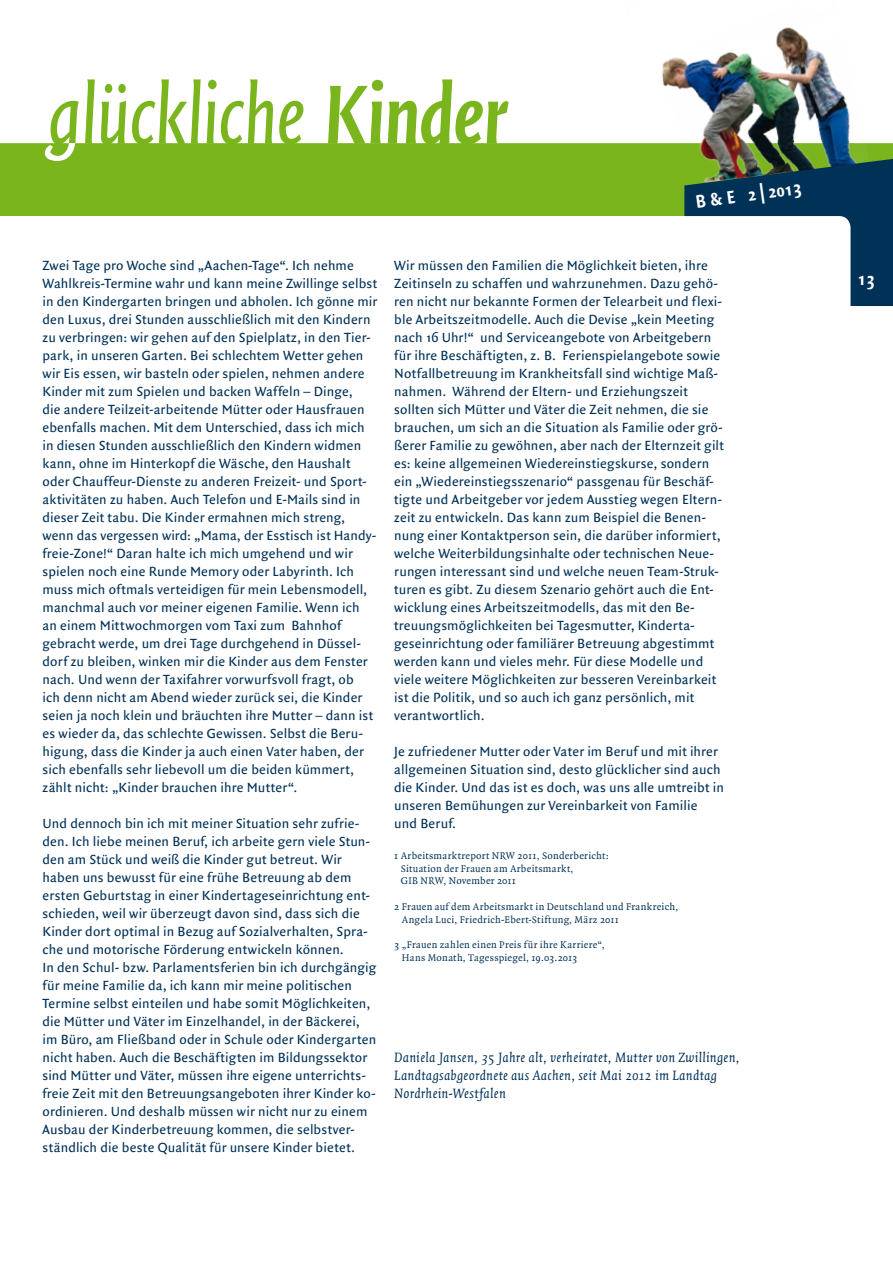
<style>
.page{position:relative;width:893px;height:1263px;background:#fff}
.page>*{position:absolute;margin:0;border:0;box-sizing:border-box;transform-origin:0 0}
.t1{font:italic 90px "Quadraat Sans Con";letter-spacing:-.015em;color:#7ab51d}
.t2{font:700 19.5px "Quadraat Sans Con";color:#fff}
.t3{font:italic 14.55px/18px "Quadraat";letter-spacing:.02em;color:#003157}
.t4{font:14.25px/18px "Quadraat Sans";letter-spacing:.01em;color:#003157}
.t5{font:10.5px/12.8px "Quadraat";letter-spacing:.025em;color:#003157}
.s1{font-weight:700}
</style>
<div class="page">
<div style="left:0;top:143px;width:893px;height:73px;background:#7ab51d"></div>
<img style="left:616px;top:27px;width:262px;height:184px">
<svg style="left:684px;top:158px;width:209px;height:148px"></svg>
<h1 class="t1" style="left:48px;top:64px;width:461px">glückliche <span class="s1">Kinder</span></h1>
<h2 class="t2" style="left:694px;top:191px;width:108px;rotate:-8deg">B &amp; E 2 | 2013</h2>
<p class="t4" style="left:43px;top:257px;width:336px">Zwei Tage pro Woche sind „Aachen-Tage“. Ich nehme Wahlkreis-Termine wahr und kann meine Zwillinge selbst in den Kindergarten bringen und abholen. Ich gönne mir den Luxus, drei Stunden ausschließlich mit den Kindern zu verbringen: wir gehen auf den Spielplatz, in den Tier&shy;park, in unseren Garten. Bei schlechtem Wetter gehen wir Eis essen, wir basteln oder spielen, nehmen andere Kinder mit zum Spielen und backen Waffeln – Dinge,<br>die andere Teilzeit-arbeitende Mütter oder Hausfrauen ebenfalls machen. Mit dem Unterschied, dass ich mich in diesen Stunden ausschließlich den Kindern widmen kann, ohne im Hinterkopf die Wäsche, den Haushalt oder Chauffeur-Dienste zu anderen Freizeit- und Sport&shy;aktivitäten zu haben. Auch Telefon und E-Mails sind in dieser Zeit tabu. Die Kinder ermahnen mich streng, wenn das vergessen wird: „Mama, der Esstisch ist Handy&shy;freie-Zone!“ Daran halte ich mich umgehend und wir spielen noch eine Runde Memory oder Labyrinth. Ich muss mich oftmals verteidigen für mein Lebensmodell, manchmal auch vor meiner eigenen Familie. Wenn ich an einem Mittwochmorgen vom Taxi zum Bahnhof gebracht werde, um drei Tage durchgehend in Düssel&shy;dorf zu bleiben, winken mir die Kinder aus dem Fenster nach. Und wenn der Taxifahrer vorwurfsvoll fragt, ob<br>ich denn nicht am Abend wieder zurück sei, die Kinder seien ja noch klein und bräuchten ihre Mutter – dann ist es wieder da, das schlechte Gewissen. Selbst die Beru&shy;higung, dass die Kinder ja auch einen Vater haben, der sich ebenfalls sehr liebevoll um die beiden kümmert, zählt nicht: „Kinder brauchen ihre Mutter“.</p>
<p class="t4" style="left:43px;top:815px;width:335px">Und dennoch bin ich mit meiner Situation sehr zufrie&shy;den. Ich liebe meinen Beruf, ich arbeite gern viele Stun&shy;den am Stück und weiß die Kinder gut betreut. Wir haben uns bewusst für eine frühe Betreuung ab dem ersten Geburtstag in einer Kindertageseinrichtung ent&shy;schieden, weil wir überzeugt davon sind, dass sich die Kinder dort optimal in Bezug auf Sozialverhalten, Spra&shy;che und motorische Förderung entwickeln können.<br>In den Schul- bzw. Parlamentsferien bin ich durchgängig für meine Familie da, ich kann mir meine politischen Termine selbst einteilen und habe somit Möglichkeiten, die Mütter und Väter im Einzelhandel, in der Bäckerei, im Büro, am Fließband oder in Schule oder Kindergarten nicht haben. Auch die Beschäftigten im Bildungssektor sind Mütter und Väter, müssen ihre eigene unterrichts&shy;freie Zeit mit den Betreuungsangeboten ihrer Kinder ko&shy;ordinieren. Und deshalb müssen wir nicht nur zu einem Ausbau der Kinderbetreuung kommen, die selbstver&shy;ständlich die beste Qualität für unsere Kinder bietet.</p>
<p class="t4" style="left:394px;top:257px;width:331px">Wir müssen den Familien die Möglichkeit bieten, ihre Zeitinseln zu schaffen und wahrzunehmen. Dazu gehö&shy;ren nicht nur bekannte Formen der Telearbeit und flexi&shy;ble Arbeitszeitmodelle. Auch die Devise „kein Meeting nach 16 Uhr!“ und Serviceangebote von Arbeitgebern für ihre Beschäftigten, z. B. Ferienspielangebote sowie Notfallbetreuung im Krankheitsfall sind wichtige Maß&shy;nahmen. Während der Eltern- und Erziehungszeit sollten sich Mütter und Väter die Zeit nehmen, die sie brauchen, um sich an die Situation als Familie oder grö&shy;ßerer Familie zu gewöhnen, aber nach der Elternzeit gilt es: keine allgemeinen Wiedereinstiegskurse, sondern ein „Wiedereinstiegsszenario“ passgenau für Beschäf&shy;tigte und Arbeitgeber vor jedem Ausstieg wegen Eltern&shy;zeit zu entwickeln. Das kann zum Beispiel die Benen&shy;nung einer Kontaktperson sein, die darüber informiert, welche Weiterbildungsinhalte oder technischen Neue&shy;rungen interessant sind und welche neuen Team-Struk&shy;turen es gibt. Zu diesem Szenario gehört auch die Ent&shy;wicklung eines Arbeitszeitmodells, das mit den Be&shy;treuungsmöglichkeiten bei Tagesmutter, Kinderta&shy;geseinrichtung oder familiärer Betreuung abgestimmt werden kann und vieles mehr. Für diese Modelle und viele weitere Möglichkeiten zur besseren Vereinbarkeit ist die Politik, und so auch ich ganz persönlich, mit verantwortlich.</p>
<p class="t4" style="left:394px;top:743px;width:331px">Je zufriedener Mutter oder Vater im Beruf und mit ihrer allgemeinen Situation sind, desto glücklicher sind auch die Kinder. Und das ist es doch, was uns alle umtreibt in unseren Bemühungen zur Vereinbarkeit von Familie und Beruf.</p>
<p class="t5" style="left:401px;top:849px;width:209px;text-indent:-7px">1 Arbeitsmarktreport NRW 2011, Sonderbericht:<br>Situation der Frauen am Arbeitsmarkt,<br>GIB NRW, November 2011</p>
<p class="t5" style="left:402px;top:900px;width:278px;text-indent:-8px">2 Frauen auf dem Arbeitsmarkt in Deutschland und Frankreich,<br>Angela Luci, Friedrich-Ebert-Stiftung, März 2011</p>
<p class="t5" style="left:402px;top:939px;width:204px;text-indent:-8px">3 „Frauen zahlen einen Preis für ihre Karriere“,<br>Hans Monath, Tagesspiegel, 19.03.2013</p>
<p class="t3" style="left:394px;top:1049px;width:347px">Daniela Jansen, 35 Jahre alt, verheiratet, Mutter von Zwillingen,<br>Landtagsabgeordnete aus Aachen, seit Mai 2012 im Landtag<br>Nordrhein-Westfalen</p>
<h2 class="t2" style="left:858px;top:267px;width:18px">13</h2>
</div>
